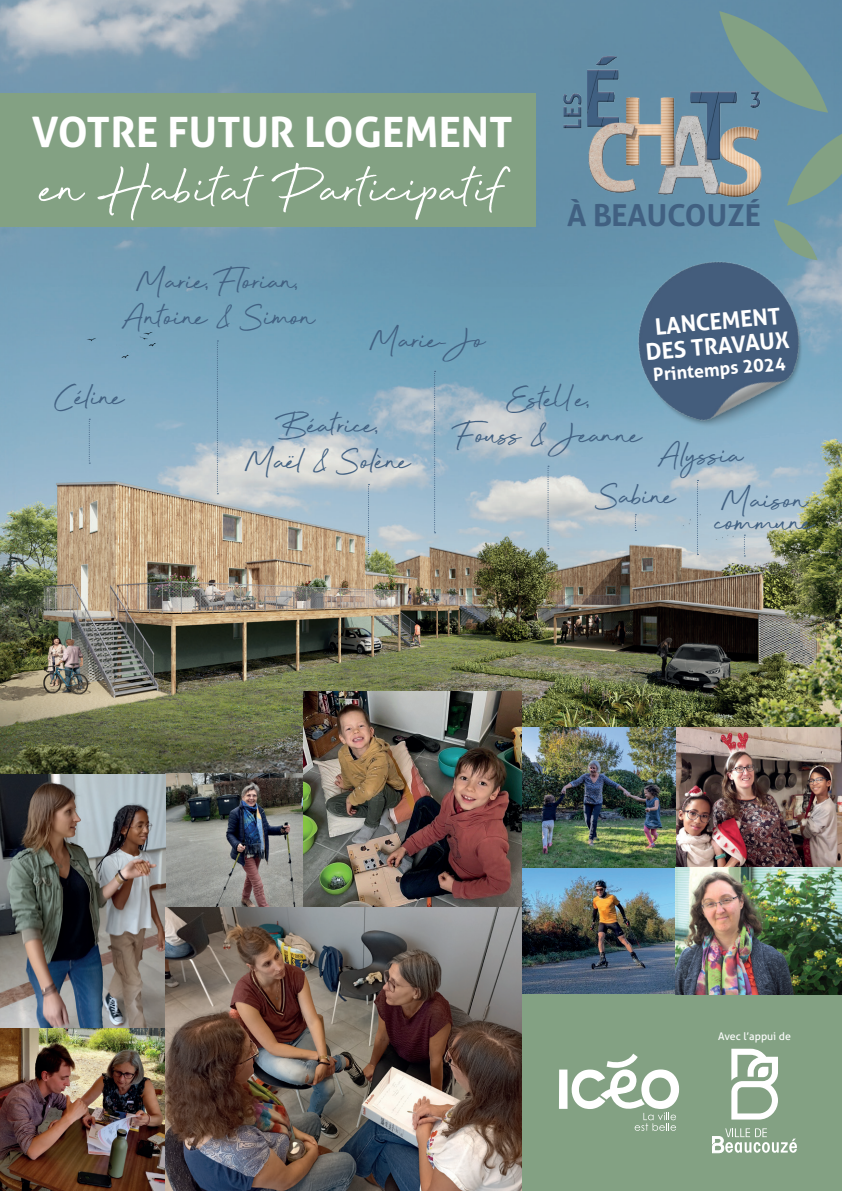
<style>
.page{position:relative;width:842px;height:1191px;background:#fff}
.page>*{position:absolute;margin:0;border:0;box-sizing:border-box;transform-origin:0 0}
.t1{font:68.2px "Beyond Infinity";color:#fff}
.t2{font:700 42px "Aller";color:#fff}
.t3{font:40px/36px "Beyond Infinity";letter-spacing:-.02em;color:#416081;text-align:center}
.t4{font:700 30.4px "Aller";color:#416081}
.t5{font:700 22.8px/24.6px "Aller";color:#fff;text-align:center}
.t6{font:700 18px "Aller";color:#fff}
.t7{font:10.6px "Aller";color:#fff}
</style>
<div class="page">
<img style="left:0;top:0;width:842px;height:774px">
<div style="left:0;top:993px;width:842px;height:198px;background:#83a183"></div>
<div style="left:0;top:93px;width:535px;height:133px;background:#83a183"></div>
<svg style="left:731px;top:1048px;width:47px;height:71px"></svg>
<svg style="left:712px;top:1128px;width:85px;height:25px"></svg>
<div style="left:559px;top:1069px;width:8px;height:39px;background:#fff"></div>
<svg style="left:572px;top:1053px;width:107px;height:77px"></svg>
<svg style="left:719px;top:11px;width:109px;height:102px;background:#6f9597"></svg>
<svg style="left:787px;top:124px;width:55px;height:82px;background:#71989a"></svg>
<svg style="left:89px;top:419px;width:1px;height:44px"></svg>
<svg style="left:217px;top:340px;width:1px;height:154px"></svg>
<svg style="left:547px;top:466px;width:2px;height:83px"></svg>
<svg style="left:635px;top:514px;width:1px;height:17px"></svg>
<svg style="left:697px;top:480px;width:1px;height:75px"></svg>
<svg style="left:744px;top:534px;width:1px;height:22px"></svg>
<svg style="left:434px;top:371px;width:2px;height:162px"></svg>
<svg style="left:368px;top:484px;width:1px;height:71px"></svg>
<img style="left:541px;top:49px;width:235px;height:180px">
<img style="left:0;top:1028px;width:165px;height:163px">
<img style="left:676px;top:728px;width:166px;height:140px">
<img style="left:521px;top:868px;width:155px;height:126px">
<img style="left:521px;top:728px;width:155px;height:140px">
<img style="left:165px;top:773px;width:139px;height:134px">
<img style="left:676px;top:868px;width:166px;height:126px">
<img style="left:0;top:774px;width:165px;height:254px">
<img style="left:304px;top:691px;width:217px;height:216px">
<img style="left:165px;top:907px;width:356px;height:284px">
<img style="left:604px;top:216px;width:238px;height:248px">
<p class="t2" style="left:32px;top:105px;width:483px">VOTRE FUTUR LOGEMENT</p>
<p class="t1" style="left:40px;top:147px;width:466px">en Habitat Participatif</p>
<p class="t3" style="left:121px;top:265px;width:194px">Marie, Florian,<br>Antoine &amp; Simon</p>
<p class="t3" style="left:369px;top:324px;width:117px">Marie-Jo</p>
<p class="t4" style="left:567px;top:196px;width:195px">À BEAUCOUZÉ</p>
<p class="t5" style="left:642px;top:315px;width:145px;rotate:-5deg">LANCEMENT<br>DES TRAVAUX</p>
<p class="t6" style="left:652px;top:363px;width:134px;rotate:-5deg">Printemps 2024</p>
<p class="t3" style="left:55px;top:381px;width:71px">Céline</p>
<p class="t3" style="left:245px;top:409px;width:167px">Béatrice,<br>Maël &amp; Solène</p>
<p class="t3" style="left:456px;top:383px;width:187px">Estelle,<br>Fouss &amp; Jeanne</p>
<p class="t3" style="left:657px;top:439px;width:87px">Alyssia</p>
<p class="t3" style="left:594px;top:480px;width:82px">Sabine</p>
<p class="t3" style="left:721px;top:484px;width:87px">Maison</p>
<p class="t3" style="left:714px;top:506px;width:101px">commune</p>
<p class="t7" style="left:718px;top:1029px;width:74px">Avec l’appui de</p>
</div>
